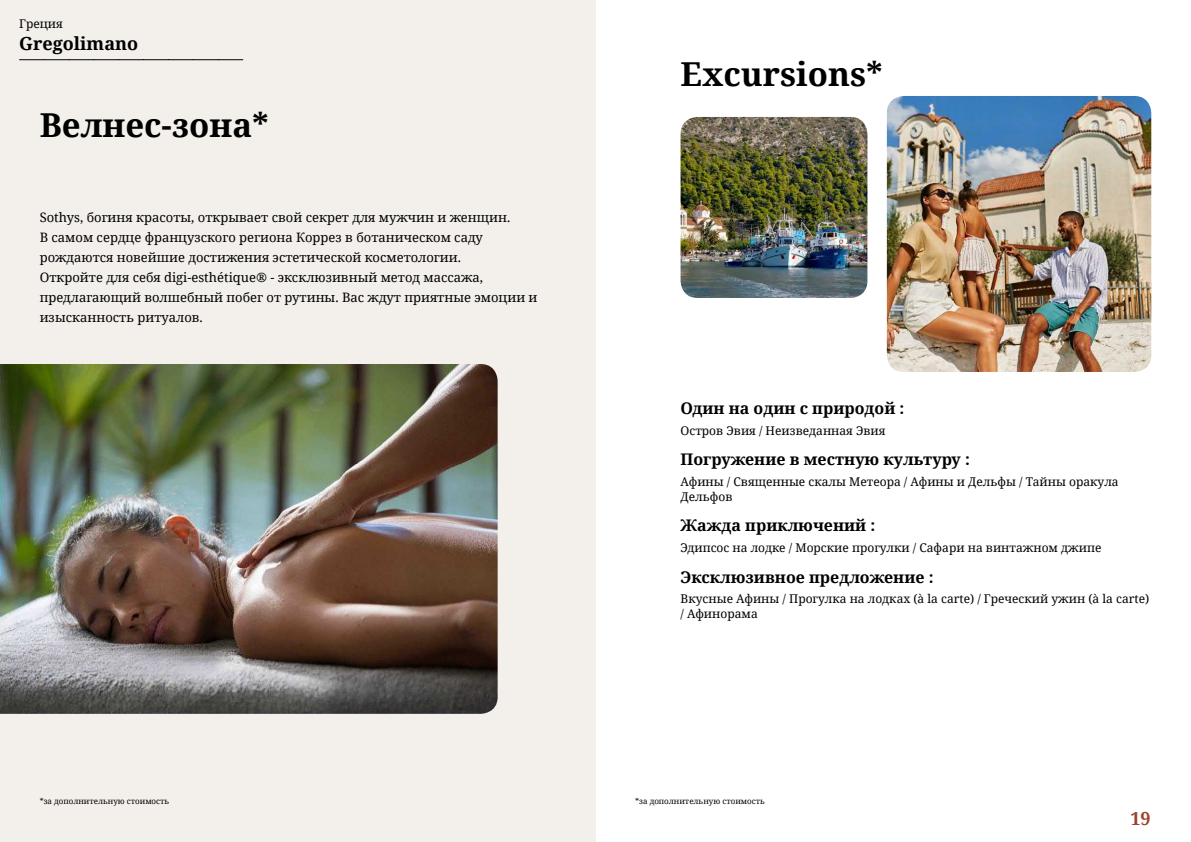
<style>
.page{position:relative;width:1191px;height:842px;background:#fff}
.page>*{position:absolute;margin:0;border:0;box-sizing:border-box;transform-origin:0 0}
.t1{font:700 33px "Noto Serif";color:#000}
.t2{font:700 18px "Noto Serif";color:#000}
.t3{font:700 18px "Noto Serif";color:#9d432c}
.t4{font:700 16px "Noto Serif";color:#000}
.t5{font:13px/20px "Noto Serif";color:#000}
.t6{font:12px/15px "Noto Serif";color:#000}
.t7{font:8px "Noto Serif";color:#000}
</style>
<div class="page">
<div style="left:0;top:0;width:595px;height:842px;background:#f3f0ec"></div>
<img style="left:0;top:364px;width:497px;height:350px">
<img style="left:680px;top:117px;width:187px;height:181px">
<img style="left:887px;top:96px;width:264px;height:276px">
<svg style="left:20px;top:59px;width:223px;height:1px"></svg>
<p class="t6" style="left:19px;top:16px;width:45px">Греция</p>
<h2 class="t2" style="left:19px;top:31px;width:120px">Gregolimano</h2>
<h1 class="t1" style="left:40px;top:102px;width:230px">Велнес-зона*</h1>
<p class="t5" style="left:40px;top:207px;width:499px">Sothys, богиня красоты, открывает свой секрет для мужчин и женщин.<br>В самом сердце французского региона Коррез в ботаническом саду рождаются новейшие достижения эстетической косметологии.<br>Откройте для себя digi-esthétique® - эксклюзивный метод массажа, предлагающий волшебный побег от рутины. Вас ждут приятные эмоции и изысканность ритуалов.</p>
<p class="t7" style="left:40px;top:796px;width:131px">*за дополнительную стоимость</p>
<h1 class="t1" style="left:680px;top:51px;width:204px">Excursions*</h1>
<p class="t4" style="left:680px;top:397px;width:225px">Один на один с природой :</p>
<p class="t6" style="left:680px;top:422px;width:206px">Остров Эвия / Неизведанная Эвия</p>
<p class="t4" style="left:680px;top:448px;width:291px">Погружение в местную культуру :</p>
<p class="t6" style="left:680px;top:473px;width:439px">Афины / Священные скалы Метеора / Афины и Дельфы / Тайны оракула<br>Дельфов</p>
<p class="t4" style="left:680px;top:514px;width:196px">Жажда приключений :</p>
<p class="t6" style="left:680px;top:540px;width:422px">Эдипсос на лодке / Морские прогулки / Сафари на винтажном джипе</p>
<p class="t4" style="left:680px;top:565px;width:254px">Эксклюзивное предложение :</p>
<p class="t6" style="left:680px;top:591px;width:470px">Вкусные Афины / Прогулка на лодках (à la carte) / Греческий ужин (à la carte) / Афинорама</p>
<p class="t7" style="left:635px;top:796px;width:131px">*за дополнительную стоимость</p>
<h2 class="t3" style="left:1130px;top:806px;width:22px">19</h2>
</div>
